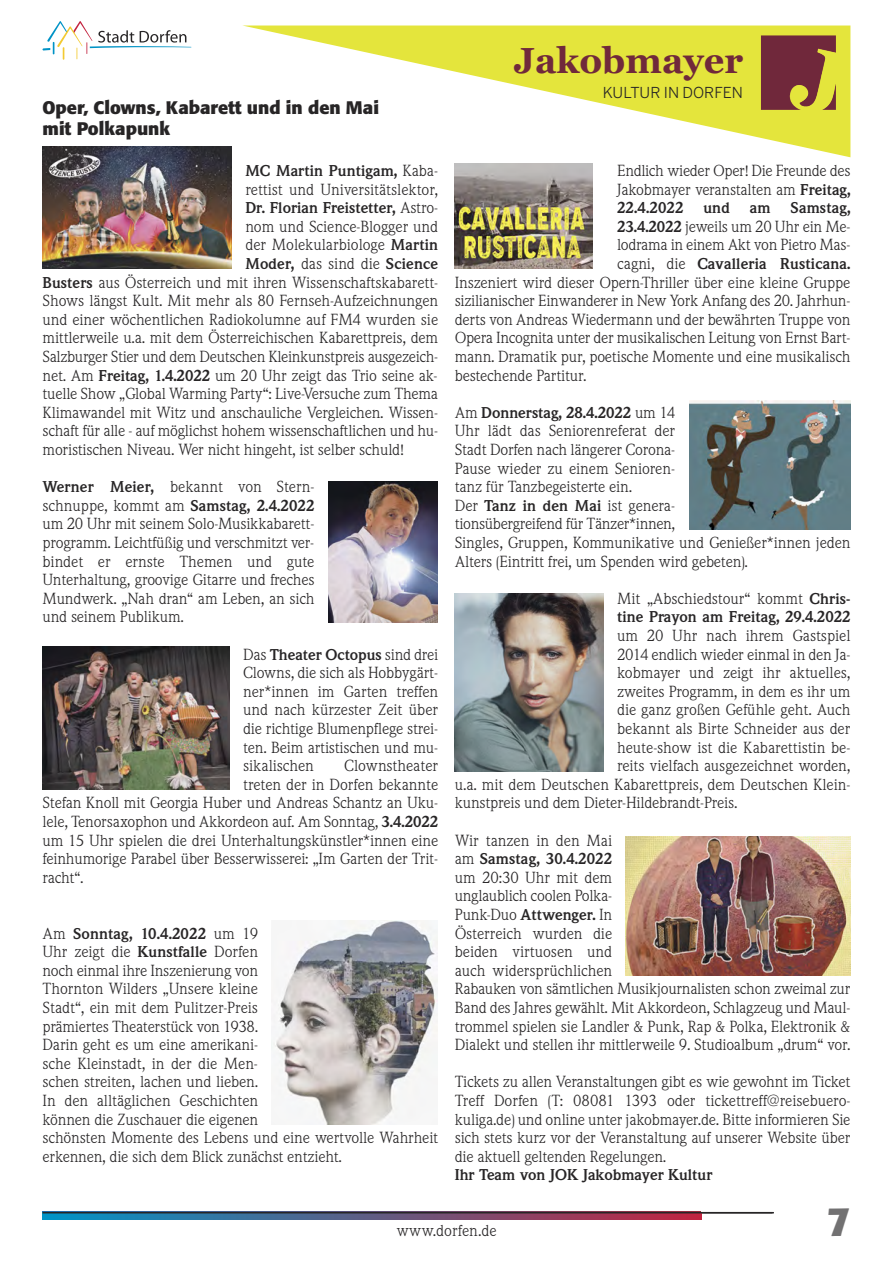
<style>
.page{position:relative;width:893px;height:1263px;background:#fff}
.page>*{position:absolute;margin:0;border:0;box-sizing:border-box;transform-origin:0 0}
.t1{font:700 40.5px "Formata";color:#727172}
.t2{font:700 36px "Georgia";color:#70293b}
.t3{font:700 18px/21px "Formata";color:#272526}
.t4{font:15px/18.6px "Weidemann SB";letter-spacing:-.015em;color:#272526;text-align:justify}
.t5{font:700 15px/18.6px "Weidemann SB";color:#272526}
.t6{font:15px "Benton Sans";color:#272526}
.s1{font-weight:400}
.s2{font-weight:700}
</style>
<div class="page">
<svg style="left:43px;top:21px;width:148px;height:39px"></svg>
<hr style="left:43px;top:1212px;width:731px;height:1px;background:#272526">
<svg style="left:43px;top:1213px;width:658px;height:6px;background:#5b577c"></svg>
<svg style="left:245px;top:26px;width:605px;height:131px"></svg>
<img style="left:43px;top:147px;width:189px;height:122px">
<img style="left:43px;top:646px;width:187px;height:144px">
<img style="left:455px;top:163px;width:137px;height:106px">
<img style="left:455px;top:593px;width:148px;height:178px">
<img style="left:626px;top:836px;width:224px;height:140px">
<img style="left:328px;top:482px;width:110px;height:140px">
<img style="left:690px;top:400px;width:160px;height:129px">
<img style="left:272px;top:920px;width:166px;height:205px">
<img style="left:761px;top:35px;width:75px;height:75px">
<p class="t3" style="left:43px;top:99px;width:338px">Oper, Clowns, Kabarett und in den Mai mit Polkapunk</p>
<p class="t5" style="left:245px;top:161px;width:194px">MC Martin Puntigam, <span class="s1">Kaba-</span></p>
<p class="t4" style="left:245px;top:180px;width:194px">rettist und Universitätslektor,</p>
<p class="t5" style="left:245px;top:199px;width:194px">Dr. Florian Freistetter, <span class="s1">Astro-</span></p>
<p class="t4" style="left:245px;top:217px;width:194px">nom und Science-Blogger und</p>
<p class="t4" style="left:245px;top:236px;width:194px">der Molekularbiologe <span class="s2">Martin</span></p>
<p class="t5" style="left:245px;top:254px;width:194px">Moder, <span class="s1">das sind die</span> Science</p>
<p class="t4" style="left:43px;top:273px;width:397px"><span class="s2">Busters</span> aus Österreich und mit ihren Wissenschaftskabarett-</p>
<p class="t4" style="left:43px;top:292px;width:397px">Shows längst Kult. Mit mehr als 80 Fernseh-Aufzeichnungen</p>
<p class="t4" style="left:43px;top:310px;width:397px">und einer wöchentlichen Radiokolumne auf FM4 wurden sie</p>
<p class="t4" style="left:43px;top:329px;width:397px">mittlerweile u.a. mit dem Österreichischen Kabarettpreis, dem</p>
<p class="t4" style="left:43px;top:347px;width:397px">Salzburger Stier und dem Deutschen Kleinkunstpreis ausgezeich-</p>
<p class="t4" style="left:43px;top:366px;width:396px">net. Am <span class="s2">Freitag, 1.4.2022</span> um 20 Uhr zeigt das Trio seine ak-</p>
<p class="t4" style="left:43px;top:385px;width:397px">tuelle Show „Global Warming Party“: Live-Versuche zum Thema</p>
<p class="t4" style="left:43px;top:403px;width:397px">Klimawandel mit Witz und anschauliche Vergleichen. Wissen-</p>
<p class="t4" style="left:43px;top:422px;width:397px">schaft für alle - auf möglichst hohem wissenschaftlichen und hu-</p>
<p class="t4" style="left:43px;top:440px;width:363px">moristischen Niveau. Wer nicht hingeht, ist selber schuld!</p>
<p class="t4" style="left:43px;top:478px;width:273px"><span class="s2">Werner Meier,</span> bekannt von Stern&shy;schnuppe, kommt am <span class="s2">Samstag, 2.4.2022 </span>um 20 Uhr mit seinem Solo-Musikkabarett&shy;programm. Leichtfüßig und verschmitzt ver&shy;bindet er ernste Themen und gute Unterhaltung, groovige Gitarre und freches Mundwerk. „Nah dran“ am Leben, an sich und seinem Publikum.</p>
<p class="t4" style="left:243px;top:645px;width:197px">Das <span class="s2">Theater Octopus</span> sind drei Clowns, die sich als Hobbygärt&shy;ner*innen im Garten treffen und nach kürzester Zeit über die richtige Blumenpflege strei&shy;ten. Beim artistischen und mu&shy;sikalischen</p>
<p class="t4" style="left:344px;top:757px;width:95px">Clownstheater</p>
<p class="t4" style="left:243px;top:775px;width:197px">treten der in Dorfen bekannte</p>
<p class="t4" style="left:43px;top:794px;width:397px">Stefan Knoll mit Georgia Huber und Andreas Schantz an Uku-</p>
<p class="t4" style="left:43px;top:812px;width:397px">lele, Tenorsaxophon und Akkordeon auf. Am Sonntag, <span class="s2">3.4.2022</span></p>
<p class="t4" style="left:43px;top:831px;width:397px">um 15 Uhr spielen die drei Unterhaltungskünstler*innen eine</p>
<p class="t4" style="left:43px;top:850px;width:397px">feinhumorige Parabel über Besserwisserei: „Im Garten der Trit-</p>
<p class="t4" style="left:43px;top:868px;width:43px">racht“.</p>
<p class="t4" style="left:43px;top:924px;width:397px;text-align:left">Am <span class="s2">Sonntag, 10.4.2022</span> um 19<br>Uhr zeigt die <span class="s2">Kunstfalle</span> Dorfen<br>noch einmal ihre Inszenierung von<br>Thornton Wilders „Unsere kleine<br>Stadt“, ein mit dem Pulitzer-Preis<br>prämiertes Theaterstück von 1938.<br>Darin geht es um eine amerikani-<br>sche Kleinstadt, in der die Men-<br>schen streiten, lachen und lieben.<br>In den alltäglichen Geschichten<br>können die Zuschauer die eigenen<br>schönsten Momente des Lebens und eine wertvolle Wahrheit erkennen, die sich dem Blick zunächst entzieht.</p>
<h2 class="t2" style="left:514px;top:39px;width:231px">Jakobmayer</h2>
<p class="t6" style="left:603px;top:84px;width:142px">KULTUR IN DORFEN</p>
<p class="t4" style="left:617px;top:161px;width:235px">Endlich wieder Oper! Die Freunde des Jakobmayer veranstalten am <span class="s2">Freitag, 22.4.2022</span></p>
<p class="t5" style="left:703px;top:199px;width:28px">und</p>
<p class="t5" style="left:750px;top:199px;width:22px">am</p>
<p class="t5" style="left:791px;top:199px;width:61px">Samstag,</p>
<p class="t4" style="left:617px;top:217px;width:235px"><span class="s2">23.4.2022</span> jeweils um 20 Uhr ein Me-</p>
<p class="t4" style="left:617px;top:236px;width:235px">lodrama in einem Akt von Pietro Mas-</p>
<p class="t5" style="left:617px;top:254px;width:235px"><span class="s1">cagni, die</span> Cavalleria Rusticana.</p>
<p class="t4" style="left:455px;top:273px;width:397px">Inszeniert wird dieser Opern-Thriller über eine kleine Gruppe</p>
<p class="t4" style="left:455px;top:292px;width:397px">sizilianischer Einwanderer in New York Anfang des 20. Jahrhun-</p>
<p class="t4" style="left:455px;top:310px;width:397px">derts von Andreas Wiedermann und der bewährten Truppe von</p>
<p class="t4" style="left:455px;top:329px;width:397px">Opera Incognita unter der musikalischen Leitung von Ernst Bart-</p>
<p class="t4" style="left:455px;top:347px;width:397px">mann. Dramatik pur, poetische Momente und eine musikalisch</p>
<p class="t4" style="left:455px;top:366px;width:133px">bestechende Partitur.</p>
<p class="t4" style="left:455px;top:403px;width:397px;text-align:left">Am <span class="s2">Donnerstag, 28.4.2022</span> um 14<br>Uhr lädt das Seniorenreferat der<br>Stadt Dorfen nach längerer Corona-<br>Pause wieder zu einem Senioren-<br>tanz für Tanzbegeisterte ein.<br>Der <span class="s2">Tanz in den Mai</span> ist genera-<br>tionsübergreifend für Tänzer*innen,<br>Singles, Gruppen, Kommunikative und Genießer*innen jeden Alters (Eintritt frei, um Spenden wird gebeten).</p>
<p class="t5" style="left:617px;top:589px;width:235px"><span class="s1">Mit „Abschiedstour“ kommt</span> Chris&shy;tine Prayon am Freitag, 29.4.2022</p>
<p class="t4" style="left:617px;top:626px;width:235px">um 20 Uhr nach ihrem Gastspiel</p>
<p class="t4" style="left:617px;top:645px;width:235px">2014 endlich wieder einmal in den Ja-</p>
<p class="t4" style="left:617px;top:664px;width:235px">kobmayer und zeigt ihr aktuelles,</p>
<p class="t4" style="left:617px;top:682px;width:235px">zweites Programm, in dem es ihr um</p>
<p class="t4" style="left:617px;top:701px;width:235px">die ganz großen Gefühle geht. Auch</p>
<p class="t4" style="left:617px;top:719px;width:235px">bekannt als Birte Schneider aus der</p>
<p class="t4" style="left:617px;top:738px;width:235px">heute-show ist die Kabarettistin be-</p>
<p class="t4" style="left:617px;top:757px;width:235px">reits vielfach ausgezeichnet worden,</p>
<p class="t4" style="left:455px;top:775px;width:397px">u.a. mit dem Deutschen Kabarettpreis, dem Deutschen Klein-</p>
<p class="t4" style="left:455px;top:794px;width:284px">kunstpreis und dem Dieter-Hildebrandt-Preis.</p>
<p class="t4" style="left:455px;top:831px;width:397px;text-align:left">Wir tanzen in den Mai<br>am <span class="s2">Samstag, 30.4.2022<br></span>um 20:30 Uhr mit dem<br>unglaublich coolen Polka-<br>Punk-Duo <span class="s2">Attwenger.</span> In<br>Österreich wurden die<br>beiden virtuosen und<br>auch widersprüchlichen<br>Rabauken von sämtlichen Musikjournalisten schon zweimal zur Band des Jahres gewählt. Mit Akkordeon, Schlagzeug und Maul&shy;trommel spielen sie Landler &amp; Punk, Rap &amp; Polka, Elektronik &amp; Dialekt und stellen ihr mittlerweile 9. Studioalbum „drum“ vor.</p>
<p class="t4" style="left:455px;top:1073px;width:397px">Tickets zu allen Veranstaltungen gibt es wie gewohnt im Ticket Treff Dorfen (T: 08081 1393 oder tickettreff@reisebuero&shy;kuliga.de) und online unter jakobmayer.de. Bitte informieren Sie sich stets kurz vor der Veranstaltung auf unserer Website über die aktuell geltenden Regelungen.</p>
<p class="t5" style="left:455px;top:1166px;width:259px">Ihr Team von JOK Jakobmayer Kultur</p>
<p class="t4" style="left:396px;top:1222px;width:102px">www.dorfen.de</p>
<h1 class="t1" style="left:827px;top:1204px;width:25px">7</h1>
</div>
